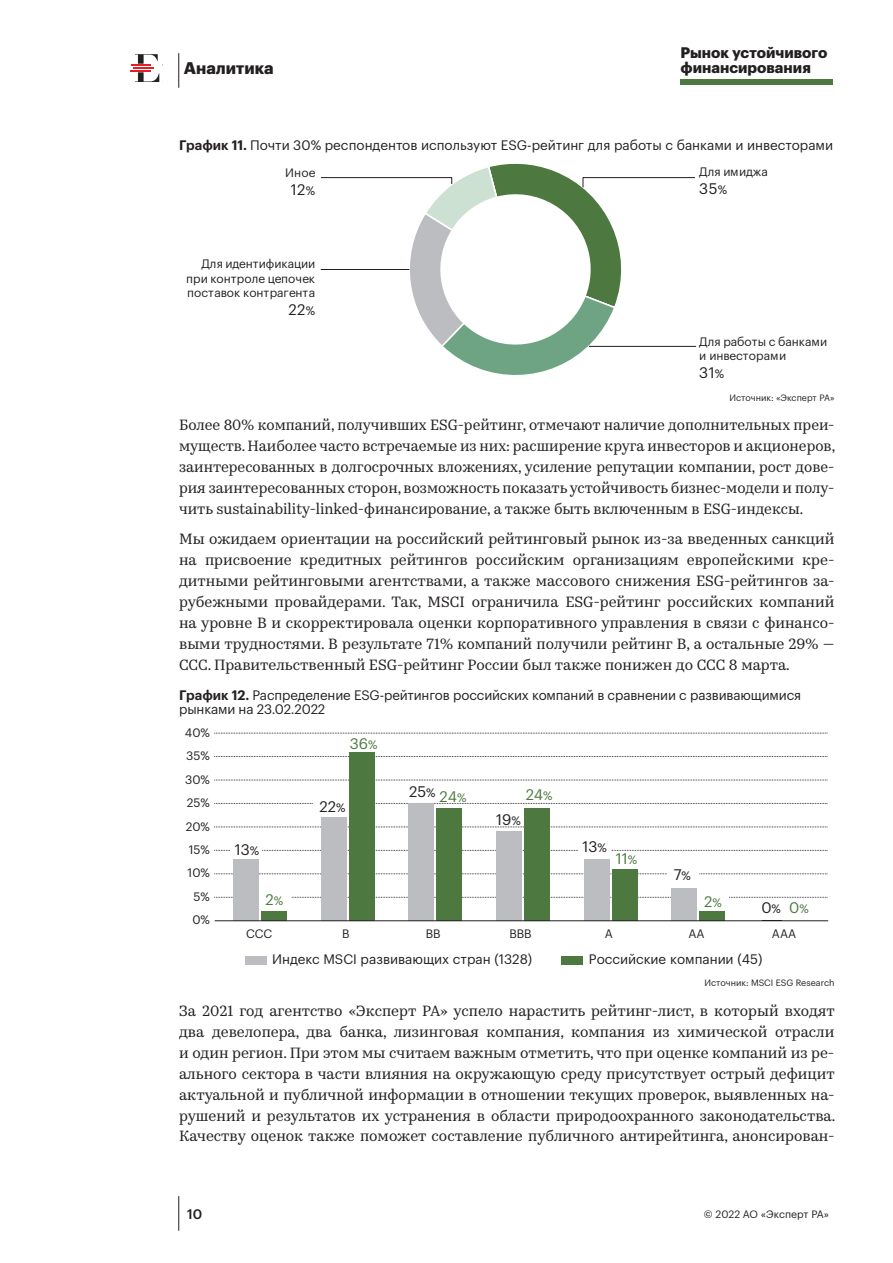
<style>
.page{position:relative;width:893px;height:1263px;background:#fff}
.page>*{position:absolute;margin:0;border:0;box-sizing:border-box;transform-origin:0 0}
.t1{font:700 16.5px "Graphik LC";color:#231f20}
.t2{font:15px/21px "Kazimir Text";color:#231f20;text-align:justify}
.t3{font:15px "Graphik LC";color:#231f20}
.t4{font:700 15px "Graphik LC";color:#231f20}
.t5{font:15px "Graphik LC";color:#4d7940}
.t6{font:13.5px/13.5px "Graphik LC";letter-spacing:-.005em;color:#231f20}
.t7{font:500 13.5px "Graphik LC";color:#231f20}
.t8{font:12px/14.4px "Graphik LC";color:#231f20}
.t9{font:10.5px "Graphik LC";color:#231f20}
.t10{font:9px "Graphik LC";color:#231f20}
.s1{font-weight:600}
.s2{font-size:12px}
</style>
<div class="page">
<hr style="left:130px;top:70px;width:21px;height:2px;background:#e01f26">
<hr style="left:133px;top:67px;width:21px;height:2px;background:#e01f26">
<svg style="left:131px;top:54px;width:27px;height:12px"></svg>
<svg style="left:135px;top:72px;width:24px;height:10px"></svg>
<div style="left:680px;top:79px;width:153px;height:6px;background:#4d7940"></div>
<hr style="left:178px;top:53px;width:1px;height:35px;background:#231f20">
<hr style="left:178px;top:1196px;width:1px;height:35px;background:#231f20">
<hr style="left:583px;top:177px;width:112px;height:1px;background:#231f20">
<hr style="left:321px;top:177px;width:131px;height:1px;background:#231f20">
<svg style="left:399px;top:163px;width:237px;height:212px"></svg>
<hr style="left:321px;top:269px;width:88px;height:1px;background:#231f20">
<hr style="left:589px;top:346px;width:107px;height:1px;background:#231f20">
<svg style="left:215px;top:733px;width:613px;height:1px"></svg>
<svg style="left:215px;top:756px;width:613px;height:1px"></svg>
<svg style="left:215px;top:780px;width:613px;height:1px"></svg>
<svg style="left:215px;top:803px;width:613px;height:1px"></svg>
<svg style="left:215px;top:827px;width:613px;height:1px"></svg>
<svg style="left:215px;top:850px;width:613px;height:1px"></svg>
<svg style="left:216px;top:874px;width:612px;height:1px"></svg>
<svg style="left:215px;top:897px;width:613px;height:1px"></svg>
<div style="left:313px;top:801px;width:36px;height:9px;background:#fff"></div>
<div style="left:233px;top:860px;width:26px;height:61px;background:#bcbdc0"></div>
<div style="left:321px;top:817px;width:25px;height:104px;background:#bcbdc0"></div>
<div style="left:408px;top:803px;width:26px;height:118px;background:#bcbdc0"></div>
<div style="left:496px;top:832px;width:26px;height:89px;background:#bcbdc0"></div>
<div style="left:584px;top:860px;width:25px;height:61px;background:#bcbdc0"></div>
<div style="left:671px;top:888px;width:26px;height:33px;background:#bcbdc0"></div>
<div style="left:261px;top:911px;width:26px;height:10px;background:#4d7940"></div>
<div style="left:349px;top:752px;width:25px;height:169px;background:#4d7940"></div>
<div style="left:437px;top:808px;width:25px;height:113px;background:#4d7940"></div>
<div style="left:524px;top:808px;width:26px;height:113px;background:#4d7940"></div>
<div style="left:612px;top:869px;width:25px;height:52px;background:#4d7940"></div>
<div style="left:699px;top:911px;width:26px;height:10px;background:#4d7940"></div>
<hr style="left:215px;top:920px;width:613px;height:1px;background:#231f20">
<div style="left:246px;top:956px;width:21px;height:8px;background:#bcbdc0"></div>
<div style="left:561px;top:956px;width:21px;height:8px;background:#4d7940"></div>
<div style="left:230px;top:846px;width:31px;height:9px;background:#fff"></div>
<div style="left:259px;top:894px;width:31px;height:9px;background:#fff"></div>
<div style="left:578px;top:846px;width:33px;height:9px;background:#fff"></div>
<div style="left:667px;top:869px;width:32px;height:9px;background:#fff"></div>
<div style="left:697px;top:894px;width:31px;height:9px;background:#fff"></div>
<p class="t4" style="left:680px;top:41px;width:149px">Рынок устойчивого</p>
<p class="t1" style="left:184px;top:56px;width:91px">Аналитика</p>
<p class="t4" style="left:680px;top:56px;width:132px">финансирования</p>
<p class="t6" style="left:179px;top:137px;width:655px"><span class="s1">График 11.</span> Почти 30% респондентов используют ESG-рейтинг для работы с банками и инвесторами</p>
<p class="t8" style="left:699px;top:164px;width:70px">Для имиджа</p>
<p class="t3" style="left:699px;top:178px;width:29px">35<span class="s2">%</span></p>
<p class="t8" style="left:285px;top:164px;width:32px">Иное</p>
<p class="t3" style="left:291px;top:178px;width:26px">12<span class="s2">%</span></p>
<p class="t8" style="left:186px;top:256px;width:131px;text-align:justify;text-indent:15px">Для идентификации при контроле цепочек поставок контрагента</p>
<p class="t3" style="left:288px;top:299px;width:28px">22<span class="s2">%</span></p>
<p class="t8" style="left:699px;top:333px;width:130px">Для работы с банками и инвесторами</p>
<p class="t3" style="left:699px;top:361px;width:27px">31<span class="s2">%</span></p>
<p class="t10" style="left:729px;top:391px;width:107px">Источник: «Эксперт РА»</p>
<p class="t2" style="left:179px;top:413px;width:658px">Более 80% компаний, получивших ESG-рейтинг, отмечают наличие дополнительных преи‑ муществ. Наиболее часто встречаемые из них: расширение круга инвесторов и акционеров, заинтересованных в долгосрочных вложениях, усиление репутации компании, рост дове‑ рия заинтересованных сторон, возможность показать устойчивость бизнес-модели и полу‑ чить sustainability-linked-финансирование, а также быть включенным в ESG-индексы.</p>
<p class="t2" style="left:179px;top:527px;width:657px">Мы ожидаем ориентации на российский рейтинговый рынок из-за введенных санкций на присвоение кредитных рейтингов российским организациям европейскими кре‑ дитными рейтинговыми агентствами, а также массового снижения ESG-рейтингов за‑ рубежными провайдерами. Так, MSCI ограничила ESG-рейтинг российских компаний на уровне B и скорректировала оценки корпоративного управления в связи с финансо‑ выми трудностями. В результате 71% компаний получили рейтинг B, а остальные 29% — CCC. Правительственный ESG-рейтинг России был также понижен до ССС 8 марта.</p>
<p class="t6" style="left:179px;top:687px;width:623px"><span class="s1">График 12.</span> Распределение ESG-рейтингов российских компаний в сравнении с развивающимися рынками на 23.02.2022</p>
<p class="t8" style="left:185px;top:724px;width:26px">40%</p>
<p class="t8" style="left:186px;top:748px;width:25px">35%</p>
<p class="t8" style="left:185px;top:771px;width:26px">30%</p>
<p class="t8" style="left:187px;top:794px;width:25px">25%</p>
<p class="t8" style="left:186px;top:818px;width:26px">20%</p>
<p class="t8" style="left:189px;top:841px;width:23px">15%</p>
<p class="t8" style="left:188px;top:865px;width:24px">10%</p>
<p class="t8" style="left:193px;top:888px;width:18px">5%</p>
<p class="t8" style="left:192px;top:912px;width:19px">0%</p>
<p class="t3" style="left:235px;top:838px;width:26px">13<span class="s2">%</span></p>
<p class="t5" style="left:265px;top:888px;width:19px">2<span class="s2">%</span></p>
<p class="t5" style="left:350px;top:732px;width:29px">36<span class="s2">%</span></p>
<p class="t3" style="left:319px;top:796px;width:28px">22<span class="s2">%</span></p>
<p class="t3" style="left:409px;top:781px;width:28px">25<span class="s2">%</span></p>
<p class="t5" style="left:439px;top:785px;width:28px">24<span class="s2">%</span></p>
<p class="t5" style="left:526px;top:783px;width:28px">24<span class="s2">%</span></p>
<p class="t3" style="left:496px;top:808px;width:26px">19<span class="s2">%</span></p>
<p class="t3" style="left:582px;top:835px;width:26px">13<span class="s2">%</span></p>
<p class="t5" style="left:616px;top:847px;width:23px">11<span class="s2">%</span></p>
<p class="t3" style="left:674px;top:864px;width:19px">7<span class="s2">%</span></p>
<p class="t5" style="left:704px;top:890px;width:19px">2<span class="s2">%</span></p>
<p class="t3" style="left:761px;top:896px;width:21px">0<span class="s2">%</span></p>
<p class="t5" style="left:789px;top:896px;width:21px">0<span class="s2">%</span></p>
<p class="t8" style="left:246px;top:926px;width:28px">ССС</p>
<p class="t8" style="left:342px;top:926px;width:9px">В</p>
<p class="t8" style="left:426px;top:926px;width:16px">ВВ</p>
<p class="t8" style="left:509px;top:926px;width:24px">ВВВ</p>
<p class="t8" style="left:605px;top:926px;width:10px">А</p>
<p class="t8" style="left:688px;top:926px;width:18px">АА</p>
<p class="t8" style="left:772px;top:926px;width:26px">ААА</p>
<p class="t6" style="left:272px;top:951px;width:261px">Индекс MSCI развивающих стран (1328)</p>
<p class="t6" style="left:589px;top:951px;width:175px">Российские компании (45)</p>
<p class="t10" style="left:704px;top:976px;width:132px">Источник: MSCI ESG Research</p>
<p class="t2" style="left:179px;top:999px;width:658px">За 2021 год агентство «Эксперт РА» успело нарастить рейтинг-лист, в который входят два девелопера, два банка, лизинговая компания, компания из химической отрасли и один регион. При этом мы считаем важным отметить, что при оценке компаний из ре‑ ального сектора в части влияния на окружающую среду присутствует острый дефицит актуальной и публичной информации в отношении текущих проверок, выявленных на‑ рушений и результатов их устранения в области природоохранного законодательства.<br>Качеству оценок также поможет составление публичного антирейтинга, анонсирован‑</p>
<p class="t7" style="left:187px;top:1204px;width:17px">10</p>
<p class="t9" style="left:704px;top:1206px;width:127px">© 2022 АО «Эксперт РА»</p>
</div>
